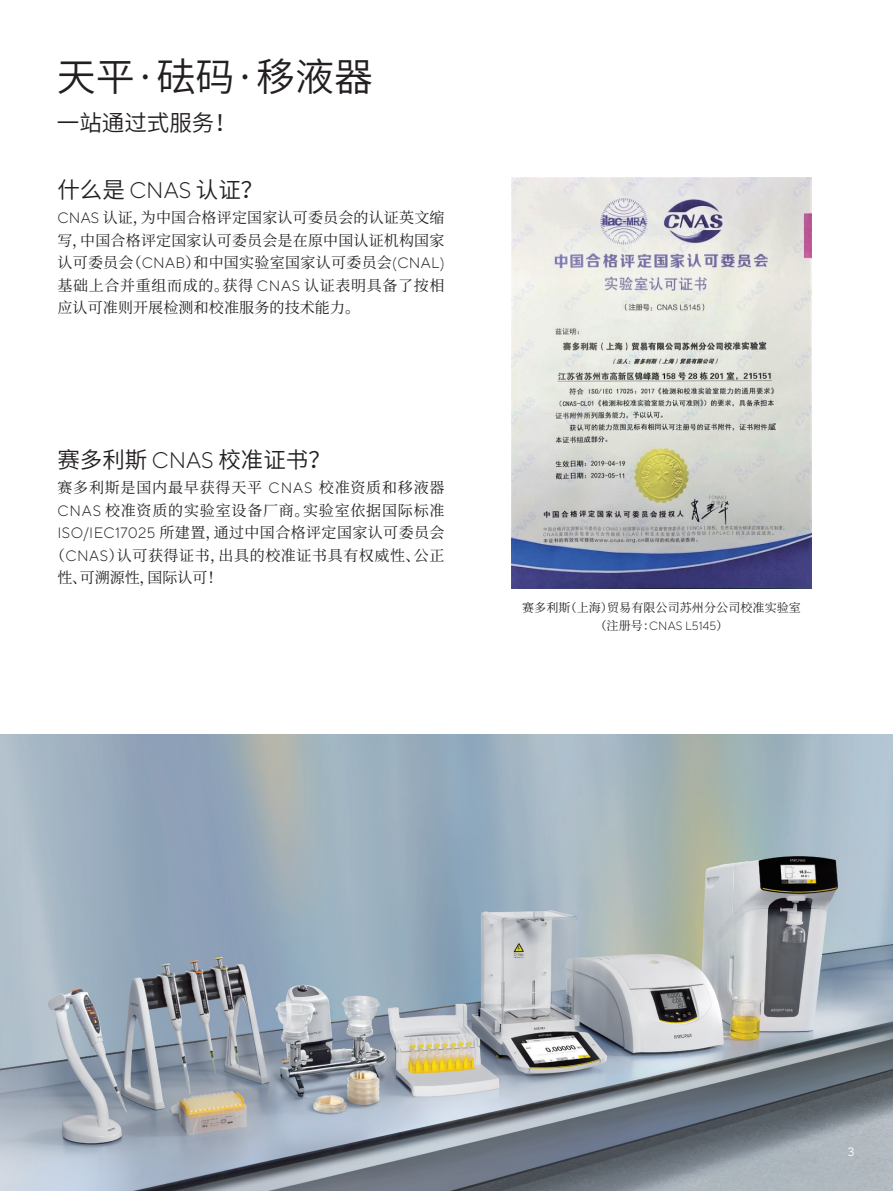
<style>
.page{position:relative;width:893px;height:1191px;background:#fff}
.page>*{position:absolute;margin:0;border:0;box-sizing:border-box;transform-origin:0 0}
.t1{font:600 39px "Noto Sans CJ Ksc";color:#231f20}
.t2{font:600 22.5px "Noto Sans CJ Ksc";color:#231f20}
.t3{font:15px/22.5px "Noto Serif CJ Ksc";letter-spacing:.04em;color:#231f20;text-align:justify}
.t4{font:15px "Noto Serif CJ Ksc";color:#231f20}
.t5{font:12px "Noto Serif CJ Ksc";letter-spacing:.01em;color:#231f20}
.t6{font:300 12px "TT Norms Pro";letter-spacing:.01em;color:#231f20}
.t7{font:12px "TT Norms Pro";color:#fff}
.s1{font-family:"TT Norms Pro";font-weight:300}
.s2{font-family:"Noto Serif CJ Ksc";font-weight:400}
</style>
<div class="page">
<img style="left:0;top:734px;width:893px;height:457px">
<img style="left:511px;top:178px;width:301px;height:410px">
<h1 class="t1" style="left:57px;top:54px;width:318px">天平·砝码·移液器</h1>
<h2 class="t2" style="left:57px;top:110px;width:181px">一站通过式服务！</h2>
<h2 class="t2" style="left:57px;top:177px;width:207px">什么是 <span class="s1">CNAS</span> 认证？</h2>
<p class="t3" style="left:57px;top:207px;width:389px"><span class="s1">CNAS</span> 认证，为中国合格评定国家认可委员会的认证英文缩写，中国合格评定国家认可委员会是在原中国认证机构国家认可委员会（<span class="s1">CNAB</span>）和中国实验室国家认可委员会<span class="s1">(CNAL)</span>基础上合并重组而成的。获得 <span class="s1">CNAS</span> 认证表明具备了按相应认可准则开展检测和校准服务的技术能力。</p>
<h2 class="t2" style="left:57px;top:447px;width:275px">赛多利斯 <span class="s1">CNAS</span> 校准证书？</h2>
<p class="t3" style="left:57px;top:477px;width:389px">赛多利斯是国内最早获得天平 <span class="s1">CNAS</span> 校准资质和移液器</p>
<p class="t3" style="left:57px;top:499px;width:389px"><span class="s1">CNAS</span> 校准资质的实验室设备厂商。实验室依据国际标准</p>
<p class="t3" style="left:57px;top:522px;width:389px"><span class="s1">ISO/IEC17025</span> 所建置，通过中国合格评定国家认可委员会</p>
<p class="t3" style="left:50px;top:544px;width:396px">（<span class="s1">CNAS</span>）认可获得证书，出具的校准证书具有权威性、公正</p>
<p class="t4" style="left:57px;top:569px;width:167px">性、可溯源性，国际认可！</p>
<p class="t5" style="left:522px;top:600px;width:280px">赛多利斯（上海）贸易有限公司苏州分公司校准实验室</p>
<p class="t6" style="left:595px;top:617px;width:135px"><span class="s2">（注册号：</span>CNAS L5145<span class="s2">）</span></p>
<p class="t7" style="left:848px;top:1142px;width:8px">3</p>
</div>
